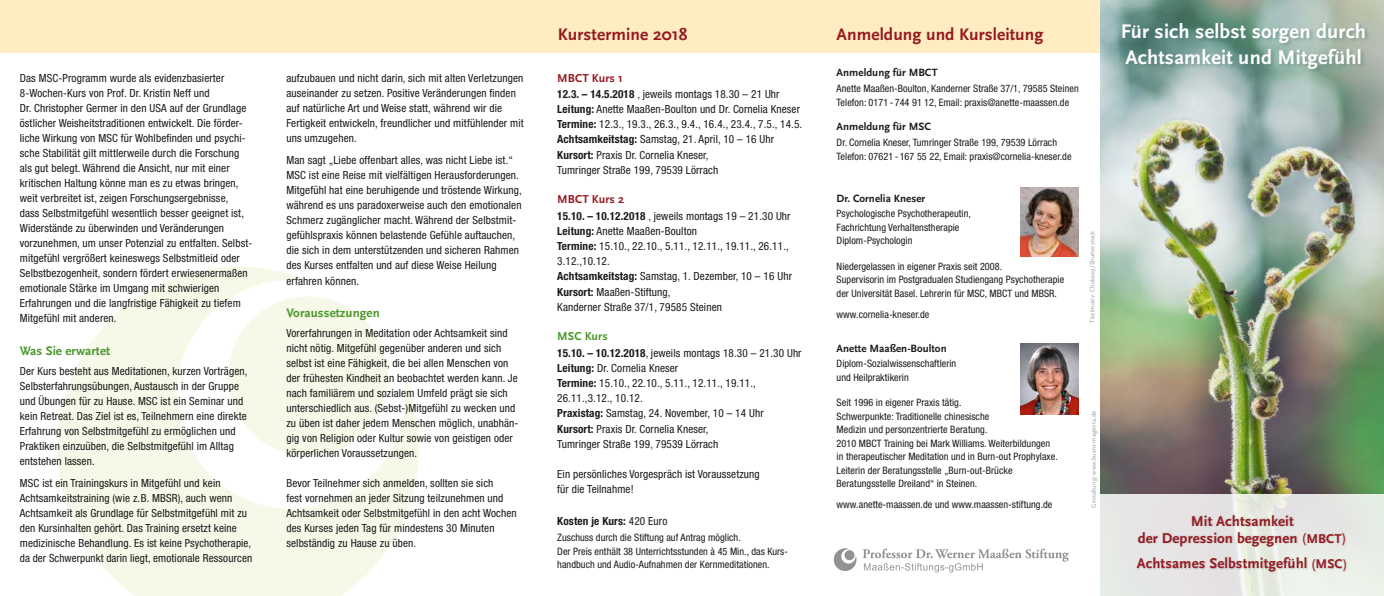
<style>
.page{position:relative;width:1384px;height:596px;background:#fff}
.page>*{position:absolute;margin:0;border:0;box-sizing:border-box;transform-origin:0 0}
.t1{font:700 20.5px/26px "Scala Sans";letter-spacing:.01em;color:#fff}
.t2{font:700 17.5px "Scala Sans";letter-spacing:.005em;color:#961a21}
.t3{font:700 14.8px/16.8px "Scala Sans";letter-spacing:.01em;color:#961a21;text-align:center}
.t4{font:700 13px "Scala Sans";letter-spacing:.005em;color:#4b972c}
.t5{font:700 12px "Scala Sans";letter-spacing:.005em;color:#961a21}
.t6{font:700 12px "Scala Sans";letter-spacing:.005em;color:#4b972c}
.t7{font:condensed 11.2px/15px "Helvetica Neue LT Std";letter-spacing:.01em;color:#1a1a18}
.t8{font:700 condensed 11.2px "Helvetica Neue LT Std";letter-spacing:.01em;color:#1a1a18}
.t9{font:700 11px "Scala Sans";letter-spacing:.005em;color:#1a1a18}
.t10{font:condensed 10.2px/13.5px "Helvetica Neue LT Std";letter-spacing:.005em;color:#1a1a18}
.t11{font:6.4px "Scala Sans";letter-spacing:.01em;color:#9c9d9d}
.s1{font-weight:700}
.s2{font-weight:400}
.s3{font-weight:400;font-size:13.3px}
.s4{font-size:13.3px}
</style>
<div class="page">
<div style="left:0;top:0;width:1121px;height:52px;background:#ffecc1"></div>
<img style="left:1100px;top:0;width:283px;height:494px">
<div style="left:1121px;top:22px;width:248px;height:51px;background:#507a75;opacity:.45"></div>
<div style="left:1100px;top:494px;width:283px;height:101px;background:#e6e8e5"></div>
<div style="left:1136px;top:514px;width:211px;height:59px;background:#1a1a18;opacity:.2"></div>
<img style="left:1020px;top:187px;width:58px;height:70px">
<img style="left:1020px;top:343px;width:58px;height:71px">
<svg style="left:833px;top:548px;width:23px;height:22px"></svg>
<div style="left:844px;top:550px;width:10px;height:10px;background:#919292;border-radius:50%"></div>
<svg style="left:863px;top:548px;width:205px;height:24px"></svg>
<p class="t7" style="left:20px;top:70px;width:234px">Das MSC-Programm wurde als evidenzbasierter 8-Wochen-Kurs von Prof. Dr. Kristin Neff und<br>Dr. Christopher Germer in den USA auf der Grundlage östlicher Weisheitstraditionen entwickelt. Die förder&shy;liche Wirkung von MSC für Wohlbefinden und psychi&shy;sche Stabilität gilt mittlerweile durch die Forschung als gut belegt. Während die Ansicht, nur mit einer kritischen Haltung könne man es zu etwas bringen, weit verbreitet ist, zeigen Forschungsergebnisse,<br>dass Selbstmitgefühl wesentlich besser geeignet ist, Widerstände zu überwinden und Veränderungen vorzunehmen, um unser Potenzial zu entfalten. Selbst&shy;mitgefühl vergrößert keineswegs Selbstmitleid oder Selbstbezogenheit, sondern fördert erwiesenermaßen emotionale Stärke im Umgang mit schwierigen Erfahrungen und die langfristige Fähigkeit zu tiefem Mitgefühl mit anderen.</p>
<p class="t4" style="left:20px;top:343px;width:92px">Was Sie erwartet</p>
<p class="t7" style="left:20px;top:363px;width:229px">Der Kurs besteht aus Meditationen, kurzen Vorträgen, Selbsterfahrungsübungen, Austausch in der Gruppe und Übungen für zu Hause. MSC ist ein Seminar und kein Retreat. Das Ziel ist es, Teilnehmern eine direkte Erfahrung von Selbstmitgefühl zu ermöglichen und Praktiken einzuüben, die Selbstmitgefühl im Alltag entstehen lassen.</p>
<p class="t7" style="left:20px;top:475px;width:234px">MSC ist ein Trainingskurs in Mitgefühl und kein Achtsamkeitstraining (wie z.B. MBSR), auch wenn Achtsamkeit als Grundlage für Selbstmitgefühl mit zu den Kursinhalten gehört. Das Training ersetzt keine medizinische Behandlung. Es ist keine Psychotherapie, da der Schwerpunkt darin liegt, emotionale Ressourcen</p>
<p class="t7" style="left:286px;top:70px;width:239px">aufzubauen und nicht darin, sich mit alten Verletzungen auseinander zu setzen. Positive Veränderungen finden auf natürliche Art und Weise statt, während wir die Fertigkeit entwickeln, freundlicher und mitfühlender mit uns umzugehen.</p>
<p class="t7" style="left:286px;top:153px;width:237px">Man sagt „Liebe offenbart alles, was nicht Liebe ist.“ MSC ist eine Reise mit vielfältigen Herausforderungen.<br>Mitgefühl hat eine beruhigende und tröstende Wirkung, während es uns paradoxerweise auch den emotionalen Schmerz zugänglicher macht. Während der Selbstmit&shy;gefühlspraxis können belastende Gefühle auftauchen, die sich in dem unterstützenden und sicheren Rahmen des Kurses entfalten und auf diese Weise Heilung erfahren können.</p>
<p class="t4" style="left:286px;top:305px;width:95px">Voraussetzungen</p>
<p class="t7" style="left:286px;top:325px;width:233px">Vorerfahrungen in Meditation oder Achtsamkeit sind nicht nötig. Mitgefühl gegenüber anderen und sich selbst ist eine Fähigkeit, die bei allen Menschen von der frühesten Kindheit an beobachtet werden kann. Je nach familiärem und sozialem Umfeld prägt sie sich unterschiedlich aus. (Sebst-)Mitgefühl zu wecken und zu üben ist daher jedem Menschen möglich, unabhän&shy;gig von Religion oder Kultur sowie von geistigen oder körperlichen Voraussetzungen.</p>
<p class="t7" style="left:286px;top:475px;width:232px">Bevor Teilnehmer sich anmelden, sollten sie sich<br>fest vornehmen an jeder Sitzung teilzunehmen und Achtsamkeit oder Selbstmitgefühl in den acht Wochen des Kurses jeden Tag für mindestens 30 Minuten selbständig zu Hause zu üben.</p>
<h2 class="t2" style="left:558px;top:25px;width:131px">Kurstermine 2018</h2>
<p class="t5" style="left:557px;top:71px;width:67px">MBCT Kurs 1</p>
<p class="t7" style="left:557px;top:86px;width:246px"><span class="s1">12.3. – 14.5.2018</span> , jeweils montags 18.30 – 21 Uhr <span class="s1">Leitung:</span> Anette Maaßen-Boulton und Dr. Cornelia Kneser <span class="s1">Termine:</span> 12.3., 19.3., 26.3., 9.4., 16.4., 23.4., 7.5., 14.5.<br><span class="s1">Achtsamkeitstag:</span> Samstag, 21. April, 10 – 16 Uhr <span class="s1">Kursort:</span> Praxis Dr. Cornelia Kneser,<br>Tumringer Straße 199, 79539 Lörrach</p>
<p class="t5" style="left:557px;top:193px;width:68px">MBCT Kurs 2</p>
<p class="t7" style="left:557px;top:208px;width:236px"><span class="s1">15.10. – 10.12.2018</span> , jeweils montags 19 – 21.30 Uhr <span class="s1">Leitung:</span> Anette Maaßen-Boulton<br><span class="s1">Termine:</span> 15.10., 22.10., 5.11., 12.11., 19.11., 26.11., 3.12.,10.12.<br><span class="s1">Achtsamkeitstag:</span> Samstag, 1. Dezember, 10 – 16 Uhr <span class="s1">Kursort:</span> Maaßen-Stiftung,<br>Kanderner Straße 37/1, 79585 Steinen</p>
<p class="t6" style="left:557px;top:330px;width:52px">MSC Kurs</p>
<p class="t7" style="left:557px;top:344px;width:246px"><span class="s1">15.10. – 10.12.2018</span>, jeweils montags 18.30 – 21.30 Uhr <span class="s1">Leitung:</span> Dr. Cornelia Kneser<br><span class="s1">Termine:</span> 15.10., 22.10., 5.11., 12.11., 19.11., 26.11.,3.12., 10.12.<br><span class="s1">Praxistag:</span> Samstag, 24. November, 10 – 14 Uhr <span class="s1">Kursort:</span> Praxis Dr. Cornelia Kneser,<br>Tumringer Straße 199, 79539 Lörrach</p>
<p class="t7" style="left:557px;top:466px;width:204px">Ein persönliches Vorgespräch ist Voraussetzung für die Teilnahme!</p>
<p class="t8" style="left:557px;top:513px;width:111px">Kosten je Kurs: <span class="s2">420 Euro</span></p>
<p class="t10" style="left:557px;top:530px;width:232px">Zuschuss durch die Stiftung auf Antrag möglich.<br>Der Preis enthält 38 Unterrichtsstunden à 45 Min., das Kurs&shy;handbuch und Audio-Aufnahmen der Kernmeditationen.</p>
<h2 class="t2" style="left:836px;top:25px;width:208px">Anmeldung und Kursleitung</h2>
<p class="t9" style="left:836px;top:67px;width:102px">Anmeldung für MBCT</p>
<p class="t10" style="left:836px;top:81px;width:244px;line-height:14px">Anette Maaßen-Boulton, Kanderner Straße 37/1, 79585 Steinen<br>Telefon: 0171 - 744 91 12, Email: praxis@anette-maassen.de</p>
<p class="t9" style="left:836px;top:121px;width:96px">Anmeldung für MSC</p>
<p class="t10" style="left:836px;top:135px;width:236px;line-height:14px">Dr. Cornelia Kneser, Tumringer Straße 199, 79539 Lörrach<br>Telefon: 07621 - 167 55 22, Email: praxis@cornelia-kneser.de</p>
<p class="t9" style="left:836px;top:192px;width:90px">Dr. Cornelia Kneser</p>
<p class="t10" style="left:836px;top:207px;width:136px">Psychologische Psychotherapeutin,<br>Fachrichtung Verhaltenstherapie<br>Diplom-Psychologin</p>
<p class="t10" style="left:836px;top:259px;width:229px">Niedergelassen in eigener Praxis seit 2008.<br>Supervisorin im Postgradualen Studiengang Psychotherapie der Universität Basel. Lehrerin für MSC, MBCT und MBSR.</p>
<p class="t10" style="left:836px;top:307px;width:94px">www.cornelia-kneser.de</p>
<p class="t9" style="left:836px;top:342px;width:111px">Anette Maaßen-Boulton</p>
<p class="t10" style="left:836px;top:356px;width:121px">Diplom-Sozialwissenschaftlerin und Heilpraktikerin</p>
<p class="t10" style="left:836px;top:395px;width:223px">Seit 1996 in eigener Praxis tätig.<br>Schwerpunkte: Traditionelle chinesische<br>Medizin und personzentrierte Beratung.<br>2010 MBCT Training bei Mark Williams. Weiterbildungen in therapeutischer Meditation und in Burn-out Prophylaxe.<br>Leiterin der Beratungsstelle „Burn-out-Brücke Beratungsstelle Dreiland“ in Steinen.</p>
<p class="t10" style="left:836px;top:497px;width:217px">www.anette-maassen.de und www.maassen-stiftung.de</p>
<p class="t11" style="left:1088px;top:322px;width:93px;rotate:-90deg">Titelmotiv: Choke29/Shutterstock</p>
<p class="t11" style="left:1090px;top:507px;width:99px;rotate:-90deg">Gestaltung: www.buero-magenta.de</p>
<h1 class="t1" style="left:1120px;top:18px;width:247px">Für sich selbst sorgen durch<br>Achtsamkeit und Mitgefühl</h1>
<h3 class="t3" style="left:1137px;top:513px;width:210px">Mit Achtsamkeit<br>der Depression begegnen <span class="s3">(</span><span class="s4">MBCT</span><span class="s3">)</span></h3>
<h3 class="t3" style="left:1136px;top:555px;width:212px">Achtsames Selbstmitgefühl <span class="s3">(</span><span class="s4">MSC</span><span class="s3">)</span></h3>
</div>
